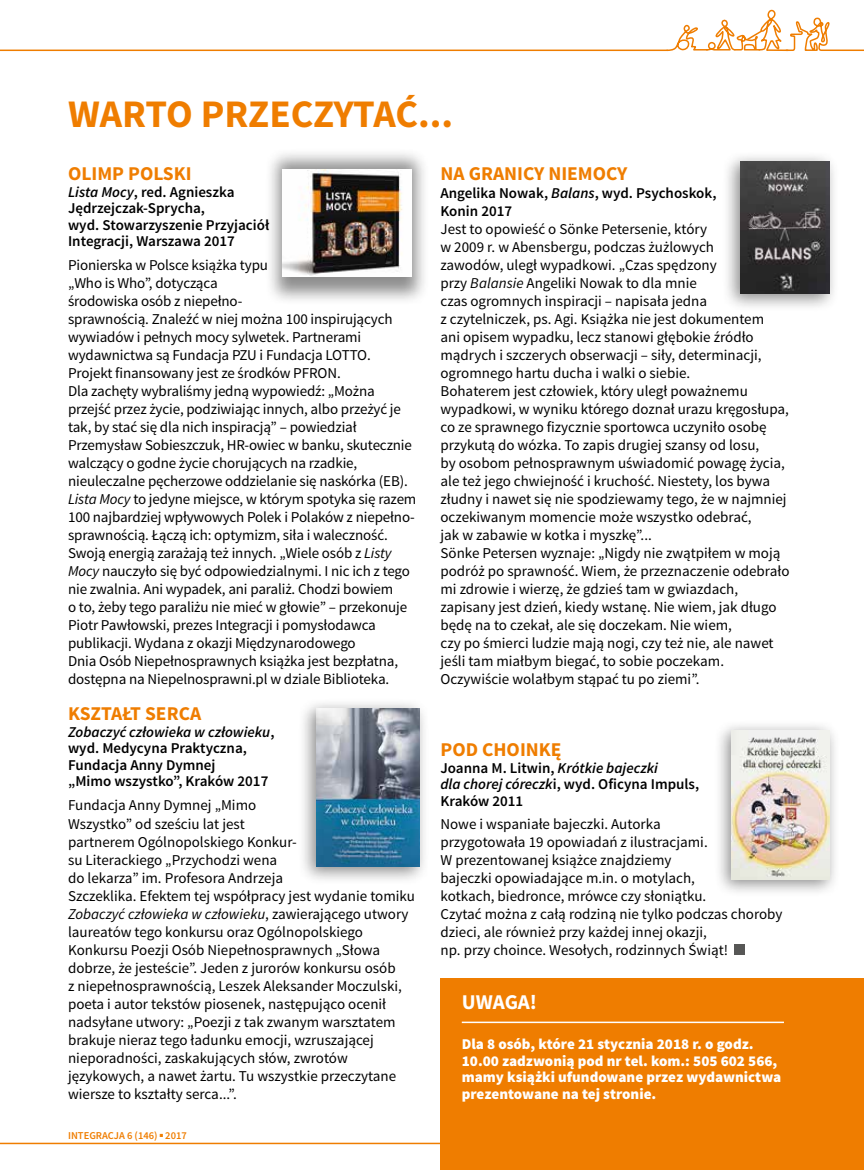
<style>
.page{position:relative;width:864px;height:1170px;background:#fff}
.page>*{position:absolute;margin:0;border:0;box-sizing:border-box;transform-origin:0 0}
.t1{font:700 39px "Source Sans Pro";letter-spacing:-.01em;color:#ef7d00}
.t2{font:700 21px "Source Sans Pro";letter-spacing:-.005em;color:#fff}
.t3{font:700 19.5px "Source Sans Pro";color:#ef7d00}
.t4{font:15px/18px "Source Sans Pro";color:#000}
.t5{font:600 15px/16.5px "Source Sans Pro";color:#000}
.t6{font:900 15px/16.5px "Source Sans Pro";color:#fff}
.t7{font:600 10.5px "Source Sans Pro";color:#ef7d00}
.s1{font-style:italic}
</style>
<div class="page">
<hr style="left:0;top:1142px;width:863px;height:2px;background:#ef7d00">
<hr style="left:0;top:50px;width:667px;height:1px;background:#ef7d00">
<svg style="left:665px;top:9px;width:198px;height:43px"></svg>
<div style="left:440px;top:978px;width:423px;height:191px;background:#ef7d00"></div>
<hr style="left:461px;top:1021px;width:322px;height:1px;background:#fff">
<div style="left:734px;top:944px;width:10px;height:10px;background:#575756"></div>
<div style="left:264px;top:148px;width:165px;height:157px;background:#000;opacity:.45"></div>
<img style="left:283px;top:170px;width:128px;height:107px">
<div style="left:297px;top:698px;width:132px;height:186px;background:#000;opacity:.45"></div>
<img style="left:316px;top:708px;width:103px;height:158px">
<div style="left:721px;top:151px;width:118px;height:161px;background:#000;opacity:.45"></div>
<img style="left:740px;top:161px;width:89px;height:132px">
<div style="left:713px;top:720px;width:126px;height:177px;background:#000;opacity:.45"></div>
<img style="left:731px;top:730px;width:98px;height:149px">
<h1 class="t1" style="left:68px;top:89px;width:386px">WARTO PRZECZYTAĆ...</h1>
<h2 class="t3" style="left:68px;top:161px;width:125px">OLIMP POLSKI</h2>
<p class="t5" style="left:68px;top:184px;width:202px"><span class="s1">Lista Mocy</span>, red. Agnieszka<br>Jędrzejczak-Sprycha,<br>wyd. Stowarzyszenie Przyjaciół<br>Integracji, Warszawa 2017</p>
<p class="t4" style="left:68px;top:256px;width:349px">Pionierska w Polsce książka typu<br>„Who is Who”, dotycząca<br>środowiska osób z niepełno-<br>sprawnością. Znaleźć w niej można 100 inspirujących wywiadów i pełnych mocy sylwetek. Partnerami wydawnictwa są Fundacja PZU i Fundacja LOTTO.<br>Projekt finansowany jest ze środków PFRON.<br>Dla zachęty wybraliśmy jedną wypowiedź: „Można przejść przez życie, podziwiając innych, albo przeżyć je tak, by stać się dla nich inspiracją” – powiedział Przemysław Sobieszczuk, HR-owiec w banku, skutecznie walczący o godne życie chorujących na rzadkie, nieuleczalne pęcherzowe oddzielanie się naskórka (EB).<br><span class="s1">Lista Mocy</span> to jedyne miejsce, w którym spotyka się razem 100 najbardziej wpływowych Polek i Polaków z niepełno&shy;sprawnością. Łączą ich: optymizm, siła i waleczność.<br>Swoją energią zarażają też innych. „Wiele osób z <span class="s1">Listy Mocy</span> nauczyło się być odpowiedzialnymi. I nic ich z tego nie zwalnia. Ani wypadek, ani paraliż. Chodzi bowiem<br>o to, żeby tego paraliżu nie mieć w głowie” – przekonuje Piotr Pawłowski, prezes Integracji i pomysłodawca publikacji. Wydana z okazji Międzynarodowego<br>Dnia Osób Niepełnosprawnych książka jest bezpłatna, dostępna na Niepelnosprawni.pl w dziale Biblioteka.</p>
<h2 class="t3" style="left:68px;top:701px;width:135px">KSZTAŁT SERCA</h2>
<p class="t5" style="left:68px;top:724px;width:208px"><span class="s1">Zobaczyć człowieka w człowieku</span>, wyd. Medycyna Praktyczna,<br>Fundacja Anny Dymnej<br>„Mimo wszystko”, Kraków 2017</p>
<p class="t4" style="left:68px;top:796px;width:348px">Fundacja Anny Dymnej „Mimo<br>Wszystko” od sześciu lat jest<br>partnerem Ogólnopolskiego Konkur-<br>su Literackiego „Przychodzi wena<br>do lekarza” im. Profesora Andrzeja<br>Szczeklika. Efektem tej współpracy jest wydanie tomiku <span class="s1">Zobaczyć człowieka w człowieku</span>, zawierającego utwory laureatów tego konkursu oraz Ogólnopolskiego Konkursu Poezji Osób Niepełnosprawnych „Słowa dobrze, że jesteście”. Jeden z jurorów konkursu osób<br>z niepełnosprawnością, Leszek Aleksander Moczulski, poeta i autor tekstów piosenek, następująco ocenił nadsyłane utwory: „Poezji z tak zwanym warsztatem brakuje nieraz tego ładunku emocji, wzruszającej nieporadności, zaskakujących słów, zwrotów językowych, a nawet żartu. Tu wszystkie przeczytane wiersze to kształty serca...”.</p>
<h2 class="t3" style="left:440px;top:161px;width:188px">NA GRANICY NIEMOCY</h2>
<p class="t5" style="left:440px;top:184px;width:277px;line-height:18px">Angelika Nowak, <span class="s1">Balans</span>, wyd. Psychoskok,<br>Konin 2017</p>
<p class="t4" style="left:440px;top:220px;width:350px">Jest to opowieść o Sönke Petersenie, który<br>w 2009 r. w Abensbergu, podczas żużlowych<br>zawodów, uległ wypadkowi. „Czas spędzony<br>przy <span class="s1">Balansie</span> Angeliki Nowak to dla mnie<br>czas ogromnych inspiracji – napisała jedna<br>z czytelniczek, ps. Agi. Książka nie jest dokumentem<br>ani opisem wypadku, lecz stanowi głębokie źródło mądrych i szczerych obserwacji – siły, determinacji, ogromnego hartu ducha i walki o siebie.<br>Bohaterem jest człowiek, który uległ poważnemu wypadkowi, w wyniku którego doznał urazu kręgosłupa, co ze sprawnego fizycznie sportowca uczyniło osobę przykutą do wózka. To zapis drugiej szansy od losu,<br>by osobom pełnosprawnym uświadomić powagę życia, ale też jego chwiejność i kruchość. Niestety, los bywa złudny i nawet się nie spodziewamy tego, że w najmniej oczekiwanym momencie może wszystko odebrać,<br>jak w zabawie w kotka i myszkę”...<br>Sönke Petersen wyznaje: „Nigdy nie zwątpiłem w moją podróż po sprawność. Wiem, że przeznaczenie odebrało mi zdrowie i wierzę, że gdzieś tam w gwiazdach, zapisany jest dzień, kiedy wstanę. Nie wiem, jak długo będę na to czekał, ale się doczekam. Nie wiem,<br>czy po śmierci ludzie mają nogi, czy też nie, ale nawet jeśli tam miałbym biegać, to sobie poczekam.<br>Oczywiście wolałbym stąpać tu po ziemi”.</p>
<h2 class="t3" style="left:440px;top:737px;width:122px">POD CHOINKĘ</h2>
<p class="t5" style="left:440px;top:760px;width:260px">Joanna M. Litwin, <span class="s1">Krótkie bajeczki<br>dla chorej córeczk</span>i, wyd. Oficyna Impuls,<br>Kraków 2011</p>
<p class="t4" style="left:440px;top:814px;width:343px">Nowe i wspaniałe bajeczki. Autorka<br>przygotowała 19 opowiadań z ilustracjami.<br>W prezentowanej książce znajdziemy<br>bajeczki opowiadające m.in. o motylach,<br>kotkach, biedronce, mrówce czy słoniątku.<br>Czytać można z całą rodziną nie tylko podczas choroby dzieci, ale również przy każdej innej okazji,<br>np. przy choince. Wesołych, rodzinnych Świąt!</p>
<h2 class="t2" style="left:461px;top:988px;width:77px">UWAGA!</h2>
<p class="t6" style="left:461px;top:1036px;width:321px">Dla 8 osób, które 21 stycznia 2018 r. o godz.<br>10.00 zadzwonią pod nr tel. kom.: 505 602 566, mamy książki ufundowane przez wydawnictwa prezentowane na tej stronie.</p>
<p class="t7" style="left:68px;top:1128px;width:120px">INTEGRACJA 6 (146) ■ 2017</p>
</div>
